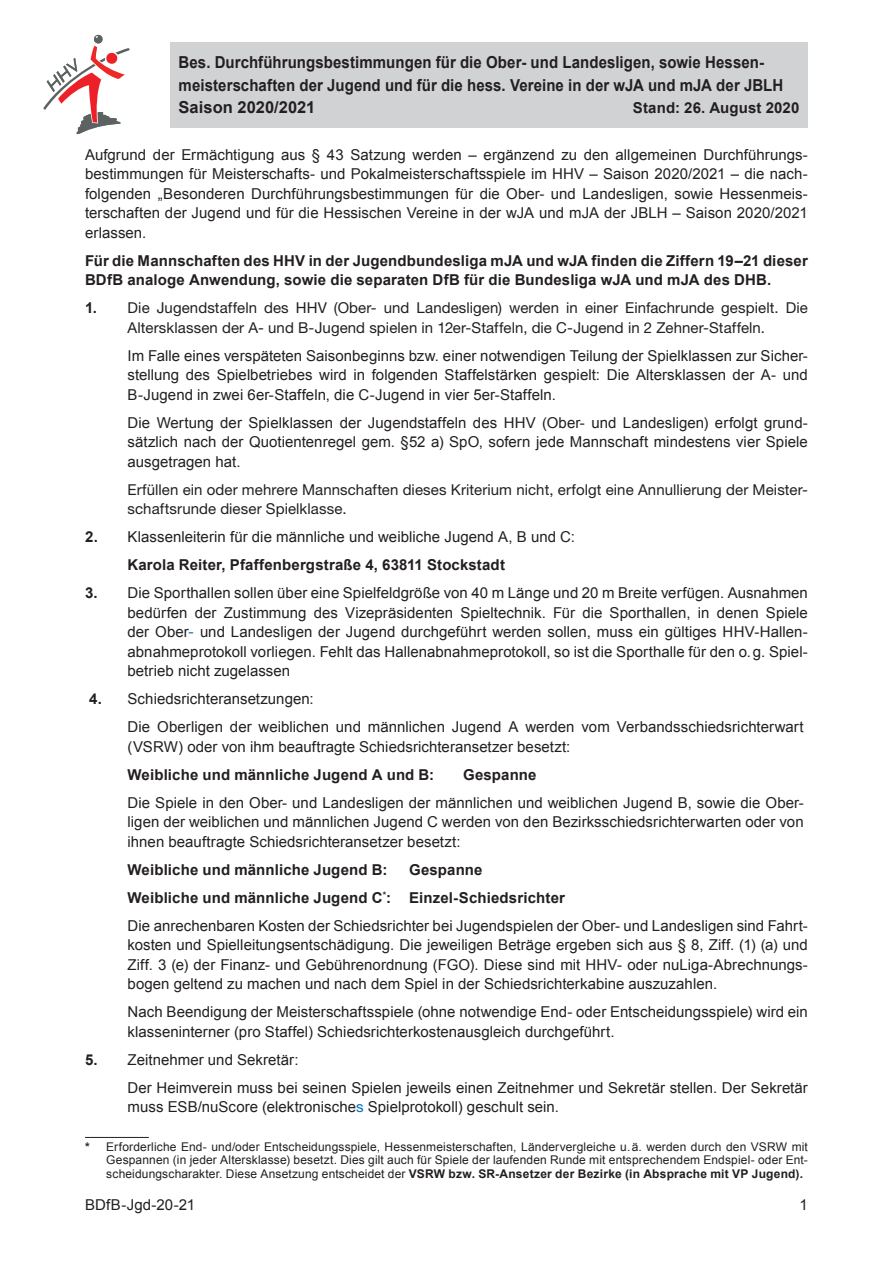
<style>
.page{position:relative;width:893px;height:1263px;background:#fff}
.page>*{position:absolute;margin:0;border:0;box-sizing:border-box;transform-origin:0 0}
.t1{font:700 16.5px/22.5px "Arial";letter-spacing:.005em;color:#231f20;scale:.91 1}
.t2{font:15px/19.5px "Arial";letter-spacing:.005em;color:#231f20;text-align:justify}
.t3{font:15px/19.5px "Helvetica Neue LT Std";letter-spacing:.005em;color:#231f20;text-align:center}
.t4{font:700 15px/19.5px "Arial";letter-spacing:.01em;color:#231f20}
.t5{font:12px/13.5px "Arial";letter-spacing:.01em;color:#231f20;text-align:justify}
.s1{font-family:"Arial";font-weight:700}
.s2{font-weight:700}
.s3{font-family:"Helvetica Neue LT Std";color:#0072bc}
</style>
<div class="page">
<div style="left:170px;top:43px;width:638px;height:85px;background:#d1d2d4"></div>
<svg style="left:43px;top:34px;width:87px;height:100px"></svg>
<hr style="left:85px;top:1137px;width:64px;height:1px;background:#231f20">
<p class="t1" style="left:179px;top:52px;width:666px">Bes. Durchführungsbestimmungen für die Ober- und Landesligen, sowie Hessen&shy;meisterschaften der Jugend und für die hess. Vereine in der wJA und mJA der JBLH<br>Saison 2020/2021</p>
<p class="t4" style="left:633px;top:99px;width:168px">Stand: 26. August 2020</p>
<p class="t2" style="left:85px;top:145px;width:724px">Aufgrund der Ermächtigung aus § 43 Satzung werden – ergänzend zu den allgemeinen Durchführungs&shy;bestimmungen für Meisterschafts- und Pokalmeisterschaftsspiele im HHV – Saison 2020/2021 – die nach&shy;folgenden „Besonderen Durchführungsbestimmungen für die Ober- und Landesligen, sowie Hessenmeis&shy;terschaften der Jugend und für die Hessischen Vereine in der wJA und mJA der JBLH – Saison 2020/2021 erlassen.</p>
<p class="t4" style="left:85px;top:251px;width:724px">Für die Mannschaften des HHV in der Jugendbundesliga mJA und wJA finden die Ziffern 19–21 dieser<br>BDfB analoge Anwendung, sowie die separaten DfB für die Bundesliga wJA und mJA des DHB.</p>
<p class="t3" style="left:85px;top:298px;width:724px"><span class="s1">1.</span> Die Jugendstaffeln des HHV (Ober- und Landesligen) werden in einer Einfachrunde gespielt. Die<br>Altersklassen der A- und B-Jugend spielen in 12er-Staffeln, die C-Jugend in 2 Zehner-Staffeln.</p>
<p class="t2" style="left:128px;top:346px;width:682px">Im Falle eines verspäteten Saisonbeginns bzw. einer notwendigen Teilung der Spielklassen zur Sicher&shy;stellung des Spielbetriebes wird in folgenden Staffelstärken gespielt: Die Altersklassen der A- und B-Jugend in zwei 6er-Staffeln, die C-Jugend in vier 5er-Staffeln.</p>
<p class="t2" style="left:128px;top:413px;width:682px">Die Wertung der Spielklassen der Jugendstaffeln des HHV (Ober- und Landesligen) erfolgt grund&shy;sätzlich nach der Quotientenregel gem. §52 a) SpO, sofern jede Mannschaft mindestens vier Spiele ausgetragen hat.</p>
<p class="t3" style="left:128px;top:479px;width:682px;text-align:left">Erfüllen ein oder mehrere Mannschaften dieses Kriterium nicht, erfolgt eine Annullierung der Meister&shy;schaftsrunde dieser Spielklasse.</p>
<p class="t2" style="left:128px;top:523px;width:449px;line-height:28px;text-indent:-43px"><span class="s2">2.</span> Klassenleiterin für die männliche und weibliche Jugend A, B und C:<br><span class="s2">Karola Reiter, Pfaffenbergstraße 4, 63811 Stockstadt</span></p>
<p class="t2" style="left:128px;top:583px;width:682px;text-indent:-43px"><span class="s2">3.</span> Die Sporthallen sollen über eine Spielfeldgröße von 40 m Länge und 20 m Breite verfügen. Ausnahmen bedürfen der Zustimmung des Vizepräsidenten Spieltechnik. Für die Sporthallen, in denen Spiele der Ober<span class="s3">-</span> und Landesligen der Jugend durchgeführt werden sollen, muss ein gültiges HHV-Hallen&shy;abnahmeprotokoll vorliegen. Fehlt das Hallenabnahmeprotokoll, so ist die Sporthalle für den o.g. Spiel&shy;betrieb nicht zugelassen</p>
<p class="t2" style="left:128px;top:685px;width:678px;line-height:28px;text-indent:-38px"><span class="s2">4.</span> Schiedsrichteransetzungen:<br>Die Oberligen der weiblichen und männlichen Jugend A werden vom Verbandsschiedsrichterwart</p>
<p class="t2" style="left:128px;top:737px;width:444px">(VSRW) oder von ihm beauftragte Schiedsrichteransetzer besetzt:</p>
<p class="t4" style="left:128px;top:765px;width:308px">Weibliche und männliche Jugend A und B:</p>
<p class="t4" style="left:463px;top:765px;width:75px">Gespanne</p>
<p class="t2" style="left:128px;top:793px;width:678px">Die Spiele in den Ober- und Landesligen der männlichen und weiblichen Jugend B, sowie die Ober&shy;ligen der weiblichen und männlichen Jugend C werden von den Bezirksschiedsrichterwarten oder von ihnen beauftragte Schiedsrichteransetzer besetzt:</p>
<p class="t4" style="left:128px;top:860px;width:261px">Weibliche und männliche Jugend B:</p>
<p class="t2" style="left:128px;top:855px;width:682px;line-height:28px;text-align:left;text-indent:281px"><span class="s2">Gespanne<br>Weibliche und männliche Jugend C</span><sup>*</sup><span class="s2">: Einzel-Schiedsrichter<br></span>Die anrechenbaren Kosten der Schiedsrichter bei Jugendspielen der Ober- und Landesligen sind Fahrt-</p>
<p class="t2" style="left:128px;top:935px;width:682px">kosten und Spielleitungsentschädigung. Die jeweiligen Beträge ergeben sich aus § 8, Ziff. (1) (a) und Ziff. 3 (e) der Finanz- und Gebührenordnung (FGO). Diese sind mit HHV- oder nuLiga-Abrechnungs&shy;bogen geltend zu machen und nach dem Spiel in der Schiedsrichterkabine auszuzahlen.</p>
<p class="t2" style="left:128px;top:1002px;width:682px">Nach Beendigung der Meisterschaftsspiele (ohne notwendige End- oder Entscheidungsspiele) wird ein klasseninterner (pro Staffel) Schiedsrichterkostenausgleich durchgeführt.</p>
<p class="t2" style="left:128px;top:1045px;width:682px;line-height:28px;text-indent:-43px"><span class="s2">5.</span> Zeitnehmer und Sekretär:<br>Der Heimverein muss bei seinen Spielen jeweils einen Zeitnehmer und Sekretär stellen. Der Sekretär</p>
<p class="t2" style="left:128px;top:1097px;width:433px">muss ESB/nuScore (elektronische<span class="s3">s</span> Spielprotokoll) geschult sein.</p>
<p class="t5" style="left:106px;top:1140px;width:703px;text-indent:-21px"><span class="s2">*</span> Erforderliche End- und/oder Entscheidungsspiele, Hessenmeisterschaften, Ländervergleiche u.ä. werden durch den VSRW mit Gespannen (in jeder Altersklasse) besetzt. Dies gilt auch für Spiele der laufenden Runde mit entsprechendem Endspiel- oder Ent&shy;scheidungscharakter. Diese Ansetzung entscheidet der <span class="s2">VSRW bzw. SR-Ansetzer der Bezirke (in Absprache mit VP Jugend).</span></p>
<p class="t2" style="left:85px;top:1195px;width:111px">BDfB-Jgd-20-21</p>
<p class="t2" style="left:800px;top:1195px;width:10px">1</p>
</div>
